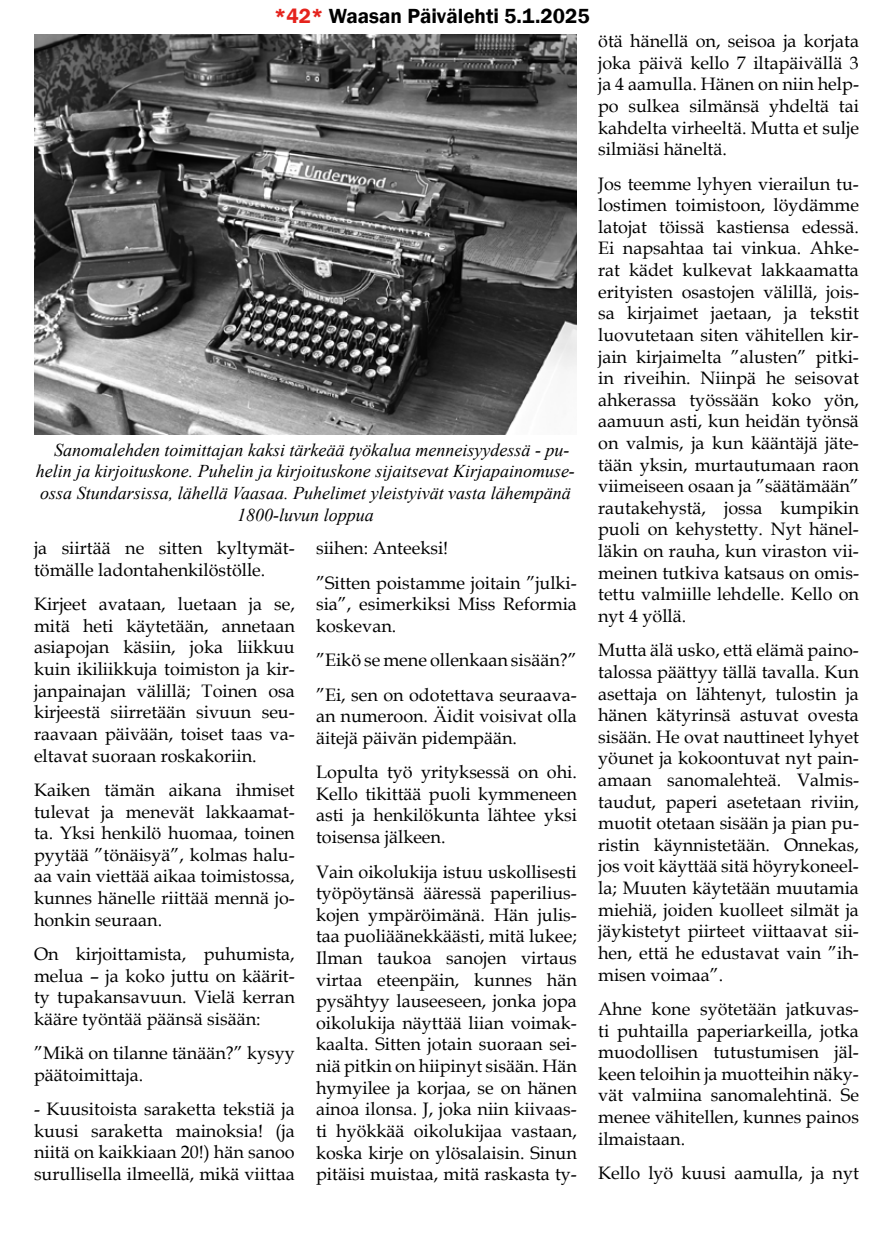
<style>
.page{position:relative;width:893px;height:1234px;background:#fff}
.page>*{position:absolute;margin:0;border:0;box-sizing:border-box;transform-origin:0 0}
.t1{font:600 21px "Franklin Gothic";color:#000}
.t2{font:18px/21.6px "Book Antiqua";color:#000;text-align:justify}
.t3{font:italic 18px "Times New Roman";color:#000}
.s1{color:#e5231d}
</style>
<div class="page">
<img style="left:34px;top:34px;width:543px;height:400px">
<p class="t1" style="left:274px;top:3px;width:317px"><span class="s1">*42*</span> Waasan Päivälehti 5.1.2025</p>
<p class="t3" style="left:54px;top:437px;width:517px">Sanomalehden toimittajan kaksi tärkeää työkalua menneisyydessä - pu-</p>
<p class="t3" style="left:36px;top:459px;width:540px">helin ja kirjoituskone. Puhelin ja kirjoituskone sijaitsevat Kirjapainomuse-</p>
<p class="t3" style="left:40px;top:480px;width:532px">ossa Stundarsissa, lähellä Vaasaa. Puhelimet yleistyivät vasta lähempänä</p>
<p class="t3" style="left:237px;top:502px;width:138px">1800-luvun loppua</p>
<p class="t2" style="left:34px;top:536px;width:262px">ja siirtää ne sitten kyltymät&shy;tömälle ladontahenkilöstölle.</p>
<p class="t2" style="left:34px;top:592px;width:262px">Kirjeet avataan, luetaan ja se, mitä heti käytetään, annetaan asiapojan käsiin, joka liikkuu kuin ikiliikkuja toimiston ja kir&shy;janpainajan välillä; Toinen osa kirjeestä siirretään sivuun seu&shy;raavaan päivään, toiset taas va&shy;eltavat suoraan roskakoriin.</p>
<p class="t2" style="left:34px;top:778px;width:262px">Kaiken tämän aikana ihmiset tulevat ja menevät lakkaamat&shy;ta. Yksi henkilö huomaa, toinen pyytää ”tönäisyä”, kolmas halu&shy;aa vain viettää aikaa toimistossa, kunnes hänelle riittää mennä jo&shy;honkin seuraan.</p>
<p class="t2" style="left:34px;top:942px;width:262px">On kirjoittamista, puhumista, melua – ja koko juttu on käärit&shy;ty tupakansavuun. Vielä kerran kääre työntää päänsä sisään:</p>
<p class="t2" style="left:34px;top:1041px;width:262px">”Mikä on tilanne tänään?” kysyy päätoimittaja.</p>
<p class="t2" style="left:34px;top:1097px;width:262px">- Kuusitoista saraketta tekstiä ja kuusi saraketta mainoksia! (ja niitä on kaikkiaan 20!) hän sanoo surullisella ilmeellä, mikä viittaa</p>
<p class="t2" style="left:316px;top:530px;width:262px;line-height:34.3px">siihen: Anteeksi!<br>”Sitten poistamme joitain ”julki-</p>
<p class="t2" style="left:316px;top:592px;width:262px">sia”, esimerkiksi Miss Reformia koskevan.</p>
<p class="t2" style="left:316px;top:642px;width:262px;line-height:34.3px">”Eikö se mene ollenkaan sisään?” ”Ei, sen on odotettava seuraava-</p>
<p class="t2" style="left:316px;top:704px;width:262px">an numeroon. Äidit voisivat olla äitejä päivän pidempään.</p>
<p class="t2" style="left:316px;top:760px;width:262px">Lopulta työ yrityksessä on ohi.<br>Kello tikittää puoli kymmeneen asti ja henkilökunta lähtee yksi toisensa jälkeen.</p>
<p class="t2" style="left:316px;top:860px;width:262px">Vain oikolukija istuu uskollisesti työpöytänsä ääressä paperilius&shy;kojen ympäröimänä. Hän julis&shy;taa puoliäänekkäästi, mitä lukee; Ilman taukoa sanojen virtaus virtaa eteenpäin, kunnes hän pysähtyy lauseeseen, jonka jopa oikolukija näyttää liian voimak&shy;kaalta. Sitten jotain suoraan sei&shy;niä pitkin on hiipinyt sisään. Hän hymyilee ja korjaa, se on hänen ainoa ilonsa. J, joka niin kiivaas&shy;ti hyökkää oikolukijaa vastaan, koska kirje on ylösalaisin. Sinun pitäisi muistaa, mitä raskasta ty-</p>
<p class="t2" style="left:598px;top:30px;width:262px">ötä hänellä on, seisoa ja korjata joka päivä kello 7 iltapäivällä 3 ja 4 aamulla. Hänen on niin help&shy;po sulkea silmänsä yhdeltä tai kahdelta virheeltä. Mutta et sulje silmiäsi häneltä.</p>
<p class="t2" style="left:598px;top:172px;width:262px">Jos teemme lyhyen vierailun tu&shy;lostimen toimistoon, löydämme latojat töissä kastiensa edessä.<br>Ei napsahtaa tai vinkua. Ahke&shy;rat kädet kulkevat lakkaamatta erityisten osastojen välillä, jois&shy;sa kirjaimet jaetaan, ja tekstit luovutetaan siten vähitellen kir&shy;jain kirjaimelta ”alusten” pitki&shy;in riveihin. Niinpä he seisovat ahkerassa työssään koko yön, aamuun asti, kun heidän työnsä on valmis, ja kun kääntäjä jäte&shy;tään yksin, murtautumaan raon viimeiseen osaan ja ”säätämään” rautakehystä, jossa kumpikin puoli on kehystetty. Nyt hänel&shy;läkin on rauha, kun viraston vii&shy;meinen tutkiva katsaus on omis&shy;tettu valmiille lehdelle. Kello on nyt 4 yöllä.</p>
<p class="t2" style="left:598px;top:638px;width:262px">Mutta älä usko, että elämä paino&shy;talossa päättyy tällä tavalla. Kun asettaja on lähtenyt, tulostin ja hänen kätyrinsä astuvat ovesta sisään. He ovat nauttineet lyhyet yöunet ja kokoontuvat nyt pain&shy;amaan sanomalehteä. Valmis&shy;taudut, paperi asetetaan riviin, muotit otetaan sisään ja pian pu&shy;ristin käynnistetään. Onnekas, jos voit käyttää sitä höyrykoneel&shy;la; Muuten käytetään muutamia miehiä, joiden kuolleet silmät ja jäykistetyt piirteet viittaavat sii&shy;hen, että he edustavat vain ”ih&shy;misen voimaa”.</p>
<p class="t2" style="left:598px;top:997px;width:262px">Ahne kone syötetään jatkuvas&shy;ti puhtailla paperiarkeilla, jotka muodollisen tutustumisen jäl&shy;keen teloihin ja muotteihin näky&shy;vät valmiina sanomalehtinä. Se menee vähitellen, kunnes painos ilmaistaan.</p>
<p class="t2" style="left:598px;top:1161px;width:262px">Kello lyö kuusi aamulla, ja nyt</p>
</div>
